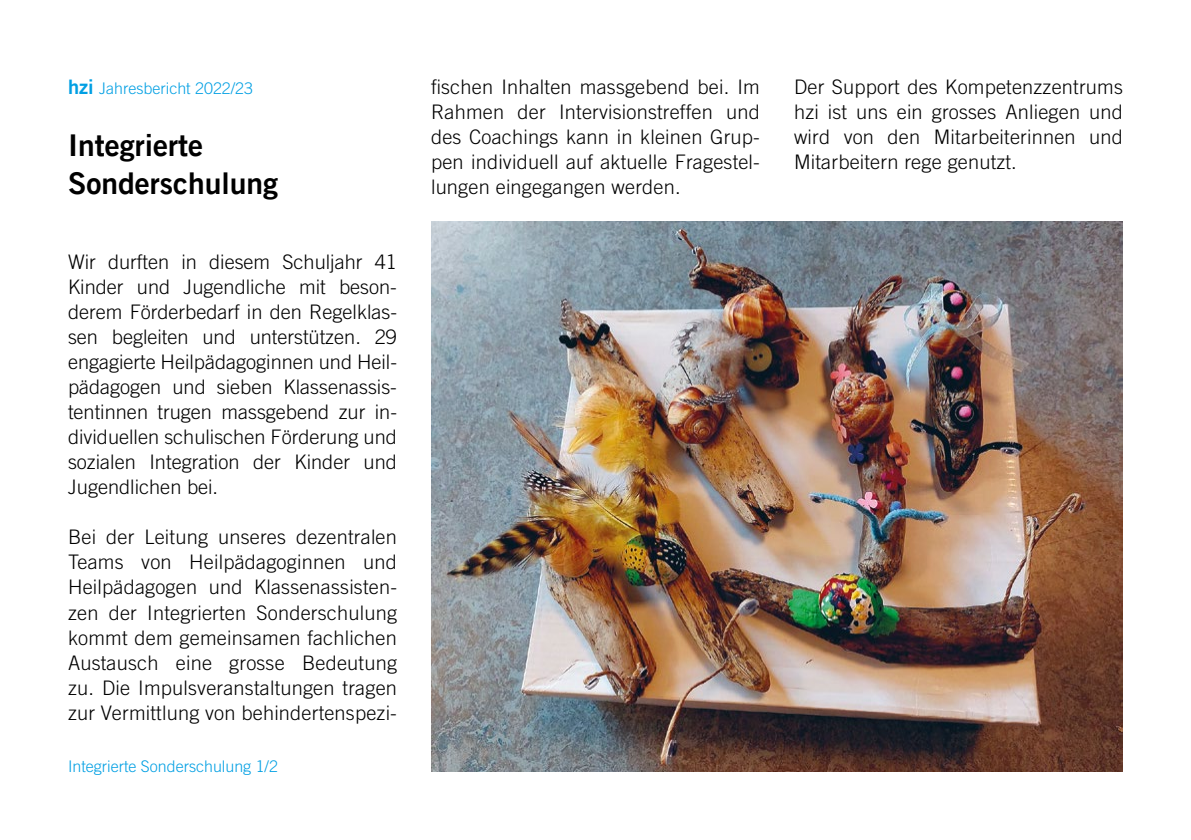
<style>
.page{position:relative;width:1191px;height:840px;background:#fff}
.page>*{position:absolute;margin:0;border:0;box-sizing:border-box;transform-origin:0 0}
.t1{font:30px/37.6px "Trade Gothic Bold Two";color:#000}
.t2{font:300 20px/25px "Trade Gothic";letter-spacing:.01em;color:#000;text-align:justify}
.t3{font:300 16px "Trade Gothic";color:#009fe3}
.s1{font-family:"Trade Gothic Bold Two";font-weight:400;font-size:20px}
</style>
<div class="page">
<img style="left:431px;top:221px;width:692px;height:550px">
<p class="t3" style="left:68px;top:79px;width:186px"><span class="s1">hzi</span> Jahresbericht 2022/23</p>
<h1 class="t1" style="left:68px;top:126px;width:212px">Integrierte<br>Sonderschulung</h1>
<p class="t2" style="left:68px;top:249px;width:330px">Wir durften in diesem Schuljahr 41<br>Kinder und Jugendliche mit beson&shy;derem Förderbedarf in den Regelklas&shy;sen begleiten und unterstützen. 29 engagierte Heilpädagoginnen und Heil&shy;pädagogen und sieben Klassenassis&shy;tentinnen trugen massgebend zur in&shy;dividuellen schulischen Förderung und sozialen Integration der Kinder und Jugendlichen bei.</p>
<p class="t2" style="left:68px;top:524px;width:330px">Bei der Leitung unseres dezentralen Teams von Heilpädagoginnen und Heilpädagogen und Klassenassisten&shy;zen der Integrierten Sonderschulung kommt dem gemeinsamen fachlichen Austausch eine grosse Bedeutung zu. Die Impulsveranstaltungen tragen zur Vermittlung von behindertenspezi-</p>
<p class="t3" style="left:68px;top:756px;width:211px">Integrierte Sonderschulung 1/2</p>
<p class="t2" style="left:431px;top:74px;width:330px">fischen Inhalten massgebend bei. Im Rahmen der Intervisionstreffen und des Coachings kann in kleinen Grup&shy;pen individuell auf aktuelle Fragestel&shy;lungen eingegangen werden.</p>
<p class="t2" style="left:794px;top:74px;width:330px">Der Support des Kompetenzzentrums hzi ist uns ein grosses Anliegen und wird von den Mitarbeiterinnen und Mitarbeitern rege genutzt.</p>
</div>
